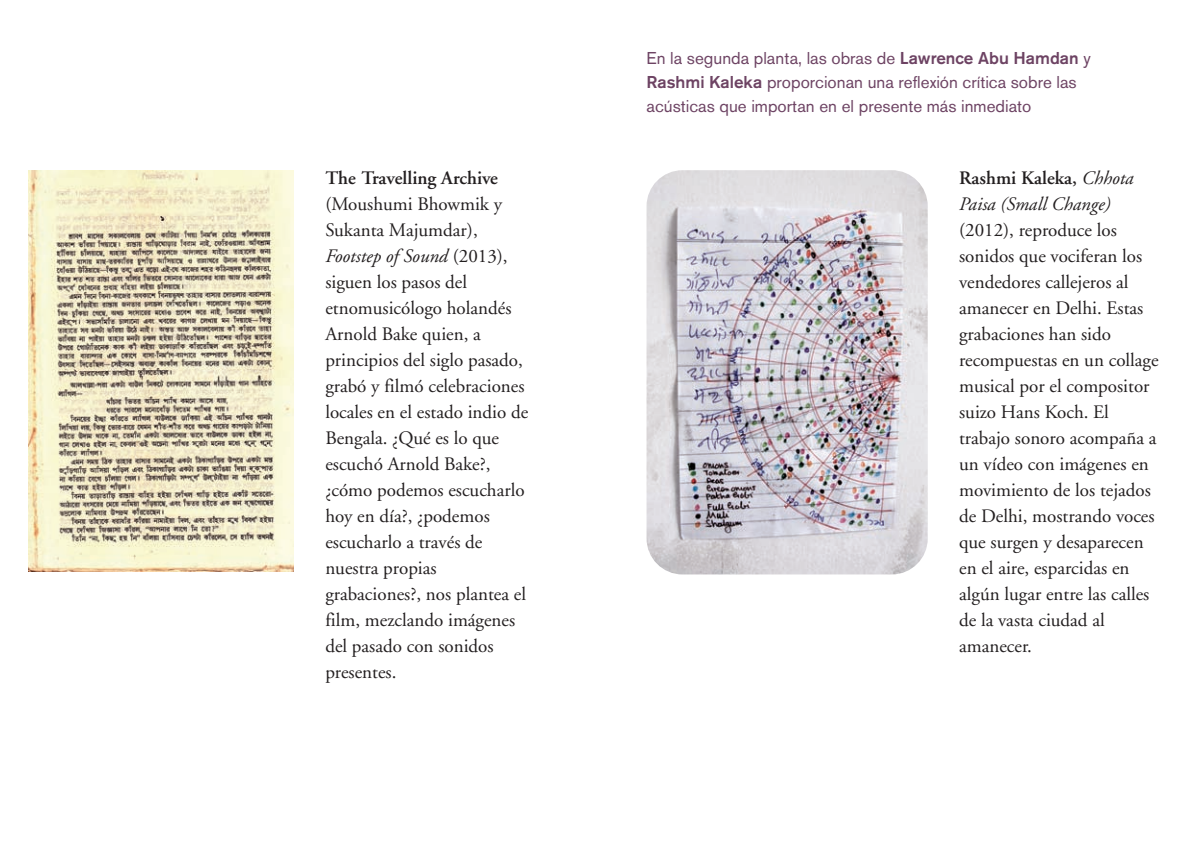
<style>
.page{position:relative;width:1191px;height:851px;background:#fff}
.page>*{position:absolute;margin:0;border:0;box-sizing:border-box;transform-origin:0 0}
.t1{font:19px/26px "Adobe Garamond";color:#231f20}
.t2{font:19px "Adobe Garamond Italic Os F";color:#231f20}
.t3{font:600 19px "Adobe Garamond";color:#231f20}
.t4{font:17px/24px "Akzidenz Grotesk BE";color:#6d4363}
.s1{font-family:"Adobe Garamond"}
.s2{font-weight:500}
.s3{font-family:"Adobe Garamond Italic Os F";font-weight:400}
</style>
<div class="page">
<img style="left:28px;top:170px;width:266px;height:401px">
<img style="left:646px;top:170px;width:281px;height:404px;border-radius:36px">
<p class="t3" style="left:325px;top:170px;width:174px">The Travelling Archive</p>
<p class="t1" style="left:325px;top:193px;width:178px">(Moushumi Bhowmik y<br>Sukanta Majumdar),</p>
<p class="t2" style="left:325px;top:248px;width:184px">Footstep of Sound <span class="s1">(2013),</span></p>
<p class="t1" style="left:325px;top:271px;width:204px">siguen los pasos del etnomusicólogo holandés<br>Arnold Bake quien, a principios del siglo pasado, grabó y filmó celebraciones locales en el estado indio de<br>Bengala. ¿Qué es lo que escuchó Arnold Bake?, ¿cómo podemos escucharlo hoy en día?, ¿podemos escucharlo a través de nuestra propias grabaciones?, nos plantea el film, mezclando imágenes del pasado con sonidos presentes.</p>
<p class="t4" style="left:646px;top:48px;width:446px">En la segunda planta, las obras de <span class="s2">Lawrence Abu Hamdan</span> y<br><span class="s2">Rashmi Kaleka</span> proporcionan una reflexión crítica sobre las acústicas que importan en el presente más inmediato</p>
<p class="t3" style="left:959px;top:170px;width:176px">Rashmi Kaleka, <span class="s3">Chhota</span></p>
<p class="t2" style="left:959px;top:196px;width:153px">Paisa (Small Change)</p>
<p class="t1" style="left:959px;top:219px;width:201px">(2012), reproduce los sonidos que vociferan los vendedores callejeros al amanecer en Delhi. Estas grabaciones han sido recompuestas en un collage musical por el compositor suizo Hans Koch. El trabajo sonoro acompaña a un vídeo con imágenes en movimiento de los tejados de Delhi, mostrando voces que surgen y desaparecen en el aire, esparcidas en algún lugar entre las calles de la vasta ciudad al amanecer.</p>
</div>
